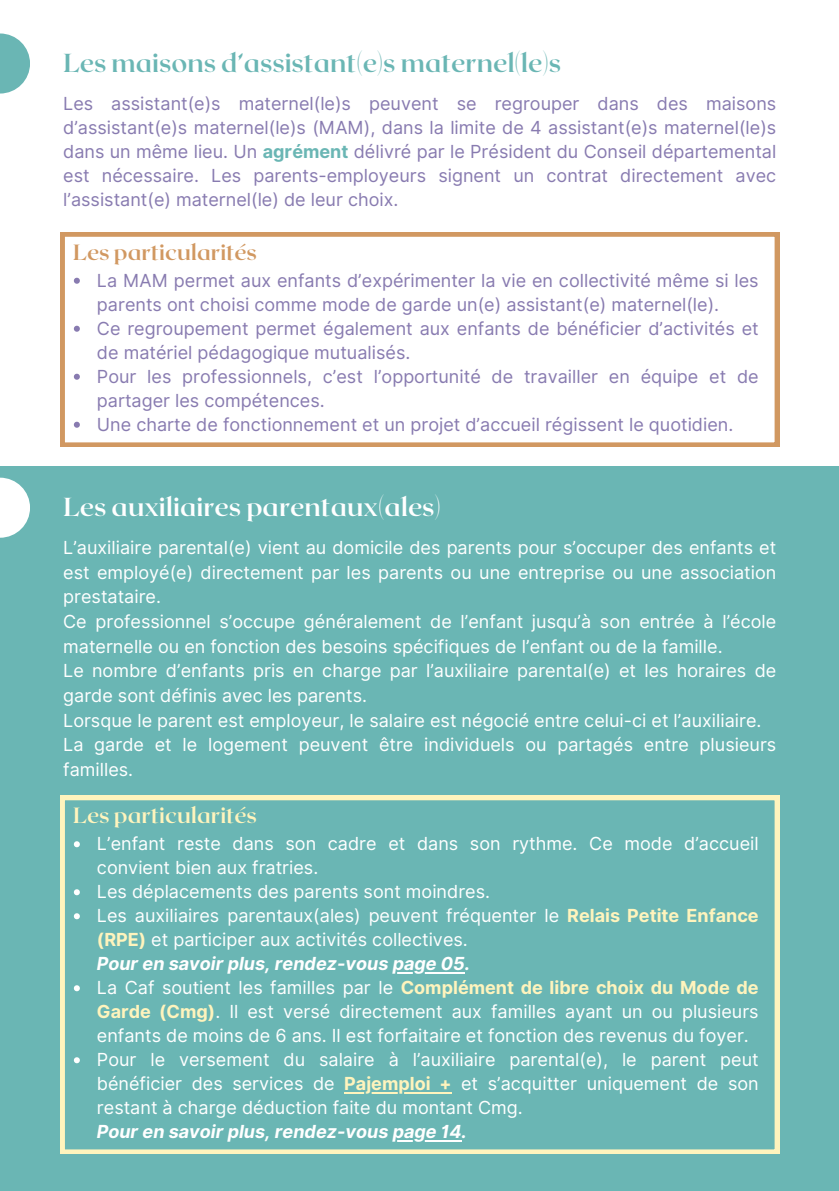
<style>
.page{position:relative;width:839px;height:1191px;background:#fff}
.page>*{position:absolute;margin:0;border:0;box-sizing:border-box;transform-origin:0 0}
.t1{font:700 26px "Roxborough CF";color:#6ab6b4}
.t2{font:700 26px "Roxborough CF";color:#fff}
.t3{font:700 22px "Roxborough CF";color:#d19861}
.t4{font:700 22px "Roxborough CF";color:#fff4bd}
.t5{font:18px/24px "Inter";color:#fff}
.t6{font:18px/24px "Inter";color:#887bb0}
.t7{font:700 18px "Inter";color:#fff4bd}
.t8{font:italic 700 18px "Inter";color:#fff}
.s1{font-weight:700;color:#6ab6b4}
.s2{font-weight:700;color:#fff4bd}
.s3{font-weight:400;color:#fff}
.s4{font-weight:700;font-style:italic}
</style>
<div class="page">
<div style="left:0;top:466px;width:838px;height:725px;background:#6ab6b4"></div>
<svg style="left:60px;top:232px;width:719px;height:215px"></svg>
<svg style="left:60px;top:796px;width:719px;height:358px"></svg>
<svg style="left:74px;top:841px;width:6px;height:6px"></svg>
<svg style="left:74px;top:889px;width:6px;height:6px"></svg>
<svg style="left:74px;top:913px;width:6px;height:6px"></svg>
<hr style="left:392px;top:972px;width:73px;height:1px;background:#fff">
<svg style="left:74px;top:985px;width:6px;height:6px"></svg>
<svg style="left:74px;top:1057px;width:6px;height:6px"></svg>
<hr style="left:344px;top:1092px;width:107px;height:1px;background:#fff4bd">
<hr style="left:392px;top:1140px;width:69px;height:1px;background:#fff">
<svg style="left:0;top:33px;width:30px;height:61px;fill:#6ab6b4"></svg>
<svg style="left:0;top:478px;width:30px;height:60px;fill:#fff"></svg>
<svg style="left:74px;top:278px;width:6px;height:6px"></svg>
<svg style="left:74px;top:326px;width:6px;height:6px"></svg>
<svg style="left:74px;top:374px;width:6px;height:6px"></svg>
<svg style="left:74px;top:422px;width:6px;height:6px"></svg>
<p class="t1" style="left:63px;top:46px;width:499px">Les maisons d’assistant(e)s maternel(le)s</p>
<h1 class="t6" style="left:63px;top:91px;width:714px;text-align:justify">Les assistant(e)s maternel(le)s peuvent se regrouper dans des maisons d’assistant(e)s maternel(le)s (MAM), dans la limite de 4 assistant(e)s maternel(le)s dans un même lieu. Un <span class="s1">agrément</span> délivré par le Président du Conseil départemental est nécessaire. Les parents-employeurs signent un contrat directement avec l’assistant(e) maternel(le) de leur choix.</h1>
<p class="t3" style="left:73px;top:238px;width:185px">Les particularités</p>
<p class="t6" style="left:97px;top:268px;width:663px">La MAM permet aux enfants d’expérimenter la vie en collectivité même si les parents ont choisi comme mode de garde un(e) assistant(e) maternel(le).</p>
<p class="t6" style="left:97px;top:316px;width:663px">Ce regroupement permet également aux enfants de bénéficier d’activités et de matériel pédagogique mutualisés.</p>
<p class="t6" style="left:97px;top:364px;width:663px">Pour les professionnels, c’est l’opportunité de travailler en équipe et de partager les compétences.</p>
<h2 class="t6" style="left:97px;top:412px;width:638px">Une charte de fonctionnement et un projet d’accueil régissent le quotidien.</h2>
<p class="t2" style="left:63px;top:490px;width:379px">Les auxiliaires parentaux(ales)</p>
<p class="t5" style="left:63px;top:535px;width:714px;line-height:24.6px;text-align:justify">L’auxiliaire parental(e) vient au domicile des parents pour s’occuper des enfants et est employé(e) directement par les parents ou une entreprise ou une association prestataire.</p>
<h3 class="t5" style="left:63px;top:609px;width:714px;line-height:24.6px">Ce professionnel s’occupe généralement de l’enfant jusqu’à son entrée à l’école maternelle ou en fonction des besoins spécifiques de l’enfant ou de la famille.</h3>
<p class="t5" style="left:63px;top:658px;width:714px;line-height:24.6px">Le nombre d’enfants pris en charge par l’auxiliaire parental(e) et les horaires de garde sont définis avec les parents.</p>
<p class="t5" style="left:63px;top:708px;width:699px">Lorsque le parent est employeur, le salaire est négocié entre celui-ci et l’auxiliaire.</p>
<h3 class="t5" style="left:63px;top:732px;width:714px;line-height:24.6px">La garde et le logement peuvent être individuels ou partagés entre plusieurs familles.</h3>
<p class="t4" style="left:73px;top:801px;width:185px">Les particularités</p>
<p class="t5" style="left:97px;top:832px;width:663px">L’enfant reste dans son cadre et dans son rythme. Ce mode d’accueil convient bien aux fratries.</p>
<h2 class="t5" style="left:97px;top:880px;width:394px">Les déplacements des parents sont moindres.</h2>
<p class="t5" style="left:97px;top:904px;width:663px">Les auxiliaires parentaux(ales) peuvent fréquenter le <span class="s2">Relais Petite Enfance (RPE)</span> et participer aux activités collectives.</p>
<p class="t8" style="left:97px;top:953px;width:375px">Pour en savoir plus, rendez-vous page 05.</p>
<p class="t7" style="left:97px;top:977px;width:663px"><span class="s3">La Caf soutient les familles par le</span> Complément de libre choix du Mode de</p>
<p class="t5" style="left:97px;top:1000px;width:663px"><span class="s2">Garde (Cmg)</span>. Il est versé directement aux familles ayant un ou plusieurs enfants de moins de 6 ans. Il est forfaitaire et fonction des revenus du foyer.<br>Pour le versement du salaire à l’auxiliaire parental(e), le parent peut bénéficier des services de</p>
<h1 class="t5" style="left:97px;top:1072px;width:663px;text-indent:247px"><span class="s2">Pajemploi +</span> et s’acquitter uniquement de son restant à charge déduction faite du montant Cmg.<br><span class="s4">Pour en savoir plus, rendez-vous page 14.</span></h1>
</div>
